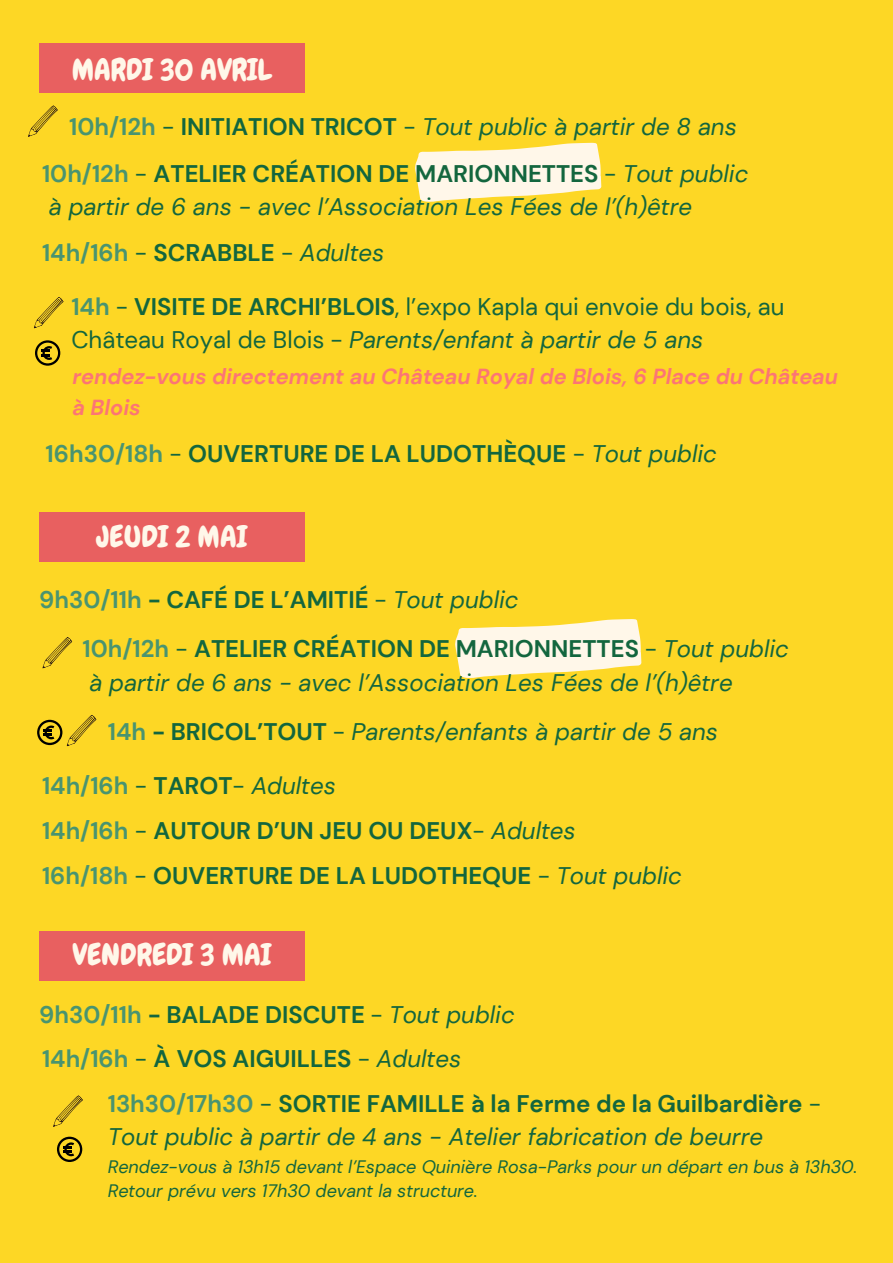
<style>
.page{position:relative;width:893px;height:1263px;background:#fdd725}
.page>*{position:absolute;margin:0;border:0;box-sizing:border-box;transform-origin:0 0}
.t1{font:30px "Chewy";color:#fff7e9}
.t2{font:italic 24px/33.2px "DM Sans";color:#13663e}
.t3{font:700 24px "DM Sans";color:#13663e}
.t4{font:24px/33.2px "DM Sans";color:#13663e}
.t5{font:700 24px "DM Sans";color:#499470}
.t6{font:italic 700 21.75px/30.4px "DM Sans";color:#fc7575}
.t7{font:italic 18px "DM Sans";color:#13663e}
.s1{font-weight:700;font-style:normal;color:#499470}
.s2{font-style:normal}
.s3{font-weight:700;font-style:normal}
.s4{color:#499470}
.s5{font-weight:400}
.s6{font-weight:400;font-style:italic}
.s7{font-weight:700;color:#499470}
.s8{font-weight:700}
.s9{font-style:italic}
.s10{font-weight:400;color:#13663e}
.s11{color:#13663e}
.s12{font-weight:400;font-style:italic;color:#13663e}
</style>
<div class="page">
<div style="left:39px;top:512px;width:266px;height:50px;background:#e86060"></div>
<svg style="left:42px;top:637px;width:30px;height:32px"></svg>
<svg style="left:455px;top:619px;width:186px;height:59px"></svg>
<div style="left:39px;top:931px;width:266px;height:49px;background:#e86060"></div>
<svg style="left:37px;top:715px;width:60px;height:32px"></svg>
<svg style="left:415px;top:143px;width:186px;height:59px"></svg>
<svg style="left:34px;top:297px;width:30px;height:32px"></svg>
<svg style="left:35px;top:340px;width:25px;height:26px"></svg>
<svg style="left:28px;top:105px;width:30px;height:32px"></svg>
<div style="left:39px;top:44px;width:266px;height:49px;background:#e86060"></div>
<svg style="left:53px;top:1095px;width:30px;height:32px"></svg>
<svg style="left:57px;top:1137px;width:25px;height:25px"></svg>
<h3 class="t1" style="left:72px;top:51px;width:202px">MARDI 30 AVRIL</h3>
<p class="t2" style="left:69px;top:110px;width:669px"><span class="s1">10h/12h</span> <span class="s2">-</span> <span class="s3">INITIATION TRICOT</span> <span class="s2">-</span> Tout public à partir de 8 ans</p>
<h1 class="t2" style="left:42px;top:157px;width:708px"><span class="s1">10h/12h</span> <span class="s2">-</span> <span class="s3">ATELIER CRÉATION DE MARIONNETTES</span> <span class="s2">-</span> Tout public à partir de 6 ans - avec l’Association Les Fées de l’(h)être</h1>
<h3 class="t3" style="left:42px;top:238px;width:344px"><span class="s4">14h/16h</span> <span class="s5">-</span> SCRABBLE <span class="s5">-</span> <span class="s6">Adultes</span></h3>
<h3 class="t4" style="left:71px;top:290px;width:715px"><span class="s7">14h</span> - <span class="s8">VISITE DE ARCHI’BLOIS</span>, l’expo Kapla qui envoie du bois, au<br>Château Royal de Blois - <span class="s9">Parents/enfant à partir de 5 ans</span></h3>
<p class="t6" style="left:72px;top:362px;width:767px">rendez-vous directement au Château Royal de Blois, 6 Place du Château à Blois</p>
<p class="t3" style="left:46px;top:439px;width:672px"><span class="s4">16h30/18h</span> <span class="s5">-</span> OUVERTURE DE LA LUDOTHÈQUE <span class="s5">-</span> <span class="s6">Tout public</span></p>
<p class="t1" style="left:97px;top:517px;width:152px">JEUDI 2 MAI</p>
<h3 class="t3" style="left:39px;top:584px;width:481px"><span class="s4">9h30/11h</span> - CAFÉ DE L’AMITIÉ <span class="s5">-</span> <span class="s6">Tout public</span></h3>
<h1 class="t2" style="left:83px;top:633px;width:708px"><span class="s1">10h/12h</span> <span class="s2">-</span> <span class="s3">ATELIER CRÉATION DE MARIONNETTES</span> <span class="s2">-</span> Tout public à partir de 6 ans - avec l’Association Les Fées de l’(h)être</h1>
<h3 class="t2" style="left:108px;top:716px;width:612px"><span class="s1">14h</span> <span class="s3">- BRICOL’TOUT</span> <span class="s2">-</span> Parents/enfants à partir de 5 ans</h3>
<p class="t5" style="left:42px;top:770px;width:295px">14h/16h <span class="s10">-</span> <span class="s11">TAROT</span><span class="s10">-</span> <span class="s12">Adultes</span></p>
<h3 class="t3" style="left:42px;top:815px;width:535px"><span class="s4">14h/16h</span> <span class="s5">-</span> AUTOUR D’UN JEU OU DEUX<span class="s5">-</span> <span class="s6">Adultes</span></h3>
<p class="t3" style="left:42px;top:860px;width:641px"><span class="s4">16h/18h</span> <span class="s5">-</span> OUVERTURE DE LA LUDOTHEQUE <span class="s5">-</span> <span class="s6">Tout public</span></p>
<h3 class="t1" style="left:73px;top:936px;width:200px">VENDREDI 3 MAI</h3>
<h2 class="t3" style="left:39px;top:999px;width:477px"><span class="s4">9h30/11h</span> - BALADE DISCUTE <span class="s5">-</span> <span class="s6">Tout public</span></h2>
<h3 class="t3" style="left:42px;top:1043px;width:421px"><span class="s4">14h/16h</span> <span class="s5">-</span> À VOS AIGUILLES <span class="s5">-</span> <span class="s6">Adultes</span></h3>
<p class="t3" style="left:108px;top:1088px;width:715px"><span class="s4">13h30/17h30</span> <span class="s5">-</span> SORTIE FAMILLE à la Ferme de la Guilbardière <span class="s5">-</span></p>
<p class="t2" style="left:108px;top:1120px;width:657px">Tout public à partir de 4 ans - Atelier fabrication de beurre</p>
<h3 class="t7" style="left:108px;top:1155px;width:751px">Rendez-vous à 13h15 devant l’Espace Quinière Rosa-Parks pour un départ en bus à 13h30.</h3>
<h3 class="t7" style="left:108px;top:1179px;width:371px">Retour prévu vers 17h30 devant la structure.</h3>
</div>
